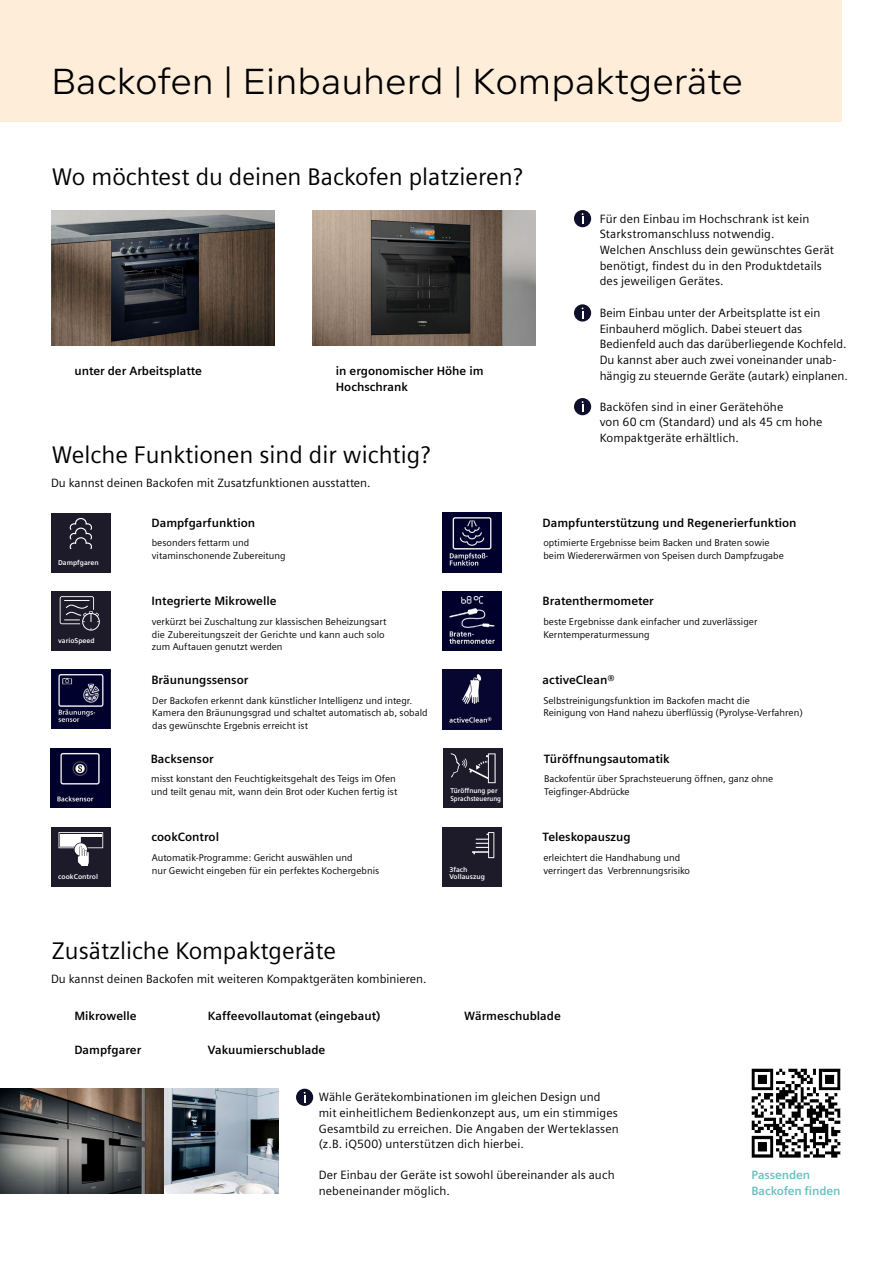
<style>
.page{position:relative;width:893px;height:1263px;background:#fff}
.page>*{position:absolute;margin:0;border:0;box-sizing:border-box;transform-origin:0 0}
._01__Headline_H1__30{font:36px "Siemens Progress";color:#000}
._01__Headline_H2__16{font:24px "Siemens Sans";color:#000}
._08__Table_body_text{font:12px/15.6px "Siemens Sans";letter-spacing:.005em;color:#000}
._08__Table_body_text-2{font:700 12px/15.6px "Siemens Sans";color:#000}
._08__Table_body_text-3{font:700 12px "Siemens Sans";letter-spacing:-.01em;color:#66c1be}
.Table_bodytext_6pt{font:9.75px/12.6px "Siemens Sans";color:#000}
.t1{font:700 7.05px "Siemens Sans";color:#fff}
.t2{font:700 7.05px "Siemens Sans";color:#fff;scale:.91 1}
.t3{font:700 7.05px "Siemens Sans";color:#fff;scale:.95 1}
</style>
<div class="page">
<img style="left:51px;top:210px;width:223px;height:136px">
<img style="left:313px;top:210px;width:223px;height:136px">
<div style="left:574px;top:210px;width:17px;height:17px;background:#0f0f2b;border-radius:50%"></div>
<div style="left:0;top:0;width:842px;height:121px;background:#feedd9"></div>
<div style="left:296px;top:1089px;width:17px;height:17px;background:#0f0f2b;border-radius:50%"></div>
<svg style="left:304px;top:1092px;width:2px;height:11px"></svg>
<img style="left:0;top:1089px;width:164px;height:105px">
<img style="left:164px;top:1089px;width:115px;height:105px">
<svg style="left:51px;top:591px;width:60px;height:60px;background:#2b2938"></svg>
<div style="left:443px;top:748px;width:60px;height:60px;background:#1d1a2a"></div>
<svg style="left:451px;top:753px;width:45px;height:30px"></svg>
<svg style="left:51px;top:827px;width:60px;height:60px;background:#43414e"></svg>
<img style="left:442px;top:591px;width:60px;height:60px">
<img style="left:442px;top:670px;width:60px;height:59px">
<div style="left:442px;top:827px;width:60px;height:60px;background:#1d1a2a"></div>
<div style="left:51px;top:513px;width:60px;height:59px;background:#1d1a2a"></div>
<img style="left:442px;top:513px;width:60px;height:59px">
<svg style="left:574px;top:304px;width:17px;height:18px"></svg>
<div style="left:574px;top:398px;width:17px;height:17px;background:#0f0f2b;border-radius:50%"></div>
<img style="left:51px;top:670px;width:60px;height:59px">
<img style="left:50px;top:748px;width:60px;height:59px">
<img style="left:751px;top:1068px;width:89px;height:89px">
<p class="_01__Headline_H1__30" style="left:51px;top:58px;width:693px">Backofen | Einbauherd | Kompaktgeräte</p>
<p class="_01__Headline_H2__16" style="left:52px;top:163px;width:472px">Wo möchtest du deinen Backofen platzieren?</p>
<p class="_08__Table_body_text-2" style="left:74px;top:364px;width:129px">unter der Arbeitsplatte</p>
<p class="_08__Table_body_text-2" style="left:336px;top:364px;width:149px">in ergonomischer Höhe im<br>Hochschrank</p>
<p class="_01__Headline_H2__16" style="left:52px;top:441px;width:380px">Welche Funktionen sind dir wichtig?</p>
<p class="_08__Table_body_text" style="left:51px;top:475px;width:321px">Du kannst deinen Backofen mit Zusatzfunktionen ausstatten.</p>
<p class="t1" style="left:58px;top:558px;width:42px">Dampfgaren</p>
<p class="_08__Table_body_text-2" style="left:151px;top:515px;width:105px">Dampfgarfunktion</p>
<p class="Table_bodytext_6pt" style="left:152px;top:537px;width:99px">besonders fettarm und</p>
<p class="Table_bodytext_6pt" style="left:152px;top:549px;width:135px">vitaminschonende Zubereitung</p>
<p class="_08__Table_body_text" style="left:600px;top:211px;width:211px">Für den Einbau im Hochschrank ist kein<br>Starkstromanschluss notwendig.</p>
<p class="_08__Table_body_text" style="left:600px;top:242px;width:236px">Welchen Anschluss dein gewünschtes Gerät benötigt, findest du in den Produktdetails des jeweiligen Gerätes.</p>
<p class="_08__Table_body_text" style="left:600px;top:305px;width:250px">Beim Einbau unter der Arbeitsplatte ist ein Einbauherd möglich. Dabei steuert das Bedienfeld auch das darüberliegende Kochfeld.<br>Du kannst aber auch zwei voneinander unab&shy;hängig zu steuernde Geräte (autark) einplanen.</p>
<p class="_08__Table_body_text" style="left:600px;top:399px;width:224px">Backöfen sind in einer Gerätehöhe<br>von 60 cm (Standard) und als 45 cm hohe<br>Kompaktgeräte erhältlich.</p>
<p class="_08__Table_body_text-2" style="left:543px;top:515px;width:256px">Dampfunterstützung und Regenerierfunktion</p>
<p class="Table_bodytext_6pt" style="left:543px;top:537px;width:242px">optimierte Ergebnisse beim Backen und Braten sowie beim Wiedererwärmen von Speisen durch Dampfzugabe</p>
<p class="t1" style="left:58px;top:637px;width:38px">varioSpeed</p>
<p class="t1" style="left:58px;top:873px;width:41px">cookControl</p>
<p class="_08__Table_body_text-2" style="left:151px;top:593px;width:127px">Integrierte Mikrowelle</p>
<p class="Table_bodytext_6pt" style="left:152px;top:615px;width:236px">verkürzt bei Zuschaltung zur klassischen Beheizungsart die Zubereitungszeit der Gerichte und kann auch solo zum Auftauen genutzt werden</p>
<p class="_08__Table_body_text-2" style="left:151px;top:672px;width:98px">Bräunungssensor</p>
<p class="Table_bodytext_6pt" style="left:152px;top:694px;width:277px">Der Backofen erkennt dank künstlicher Intelligenz und integr.<br>Kamera den Bräunungsgrad und schaltet automatisch ab, sobald das gewünschte Ergebnis erreicht ist</p>
<p class="_08__Table_body_text-2" style="left:151px;top:751px;width:64px">Backsensor</p>
<p class="Table_bodytext_6pt" style="left:151px;top:772px;width:248px">misst konstant den Feuchtigkeitsgehalt des Teigs im Ofen und teilt genau mit, wann dein Brot oder Kuchen fertig ist</p>
<p class="_08__Table_body_text-2" style="left:151px;top:829px;width:69px">cookControl</p>
<p class="Table_bodytext_6pt" style="left:152px;top:851px;width:229px">Automatik-Programme: Gericht auswählen und<br>nur Gewicht eingeben für ein perfektes Kochergebnis</p>
<p class="_08__Table_body_text-2" style="left:543px;top:593px;width:113px">Bratenthermometer</p>
<p class="Table_bodytext_6pt" style="left:543px;top:615px;width:215px">beste Ergebnisse dank einfacher und zuverlässiger<br>Kerntemperaturmessung</p>
<p class="_08__Table_body_text-2" style="left:543px;top:672px;width:74px">activeClean®</p>
<p class="Table_bodytext_6pt" style="left:543px;top:694px;width:261px">Selbstreinigungsfunktion im Backofen macht die<br>Reinigung von Hand nahezu überflüssig (Pyrolyse-Verfahren)</p>
<p class="_08__Table_body_text-2" style="left:544px;top:751px;width:128px">Türöffnungsautomatik</p>
<p class="Table_bodytext_6pt" style="left:544px;top:773px;width:231px">Backofentür über Sprachsteuerung öffnen, ganz ohne</p>
<p class="t3" style="left:450px;top:786px;width:51px">Türöffnung per</p>
<p class="Table_bodytext_6pt" style="left:544px;top:785px;width:87px">Teigfinger-Abdrücke</p>
<p class="t2" style="left:450px;top:794px;width:57px">Sprachsteuerung</p>
<p class="_08__Table_body_text-2" style="left:543px;top:829px;width:90px">Teleskopauszug</p>
<p class="Table_bodytext_6pt" style="left:543px;top:851px;width:138px">erleichtert die Handhabung und</p>
<p class="t1" style="left:449px;top:866px;width:20px">3fach</p>
<p class="Table_bodytext_6pt" style="left:543px;top:864px;width:148px">verringert das Verbrennungsrisiko</p>
<p class="t1" style="left:449px;top:873px;width:37px">Vollauszug</p>
<p class="_01__Headline_H2__16" style="left:52px;top:937px;width:286px">Zusätzliche Kompaktgeräte</p>
<p class="_08__Table_body_text" style="left:51px;top:971px;width:377px">Du kannst deinen Backofen mit weiteren Kompaktgeräten kombinieren.</p>
<p class="_08__Table_body_text-2" style="left:74px;top:1008px;width:64px">Mikrowelle</p>
<p class="_08__Table_body_text-2" style="left:74px;top:1042px;width:68px">Dampfgarer</p>
<p class="_08__Table_body_text-2" style="left:208px;top:1008px;width:174px">Kaffeevollautomat (eingebaut)</p>
<p class="_08__Table_body_text-2" style="left:208px;top:1042px;width:119px">Vakuumierschublade</p>
<p class="_08__Table_body_text-2" style="left:464px;top:1008px;width:98px">Wärmeschublade</p>
<p class="_08__Table_body_text" style="left:319px;top:1089px;width:302px">Wähle Gerätekombinationen im gleichen Design und mit einheitlichem Bedienkonzept aus, um ein stimmiges Gesamtbild zu erreichen. Die Angaben der Werteklassen (z.B. iQ500) unterstützen dich hierbei.</p>
<p class="_08__Table_body_text" style="left:319px;top:1167px;width:297px">Der Einbau der Geräte ist sowohl übereinander als auch nebeneinander möglich.</p>
<p class="_08__Table_body_text-3" style="left:751px;top:1168px;width:60px">Passenden</p>
<p class="_08__Table_body_text-3" style="left:751px;top:1184px;width:90px">Backofen finden</p>
</div>
